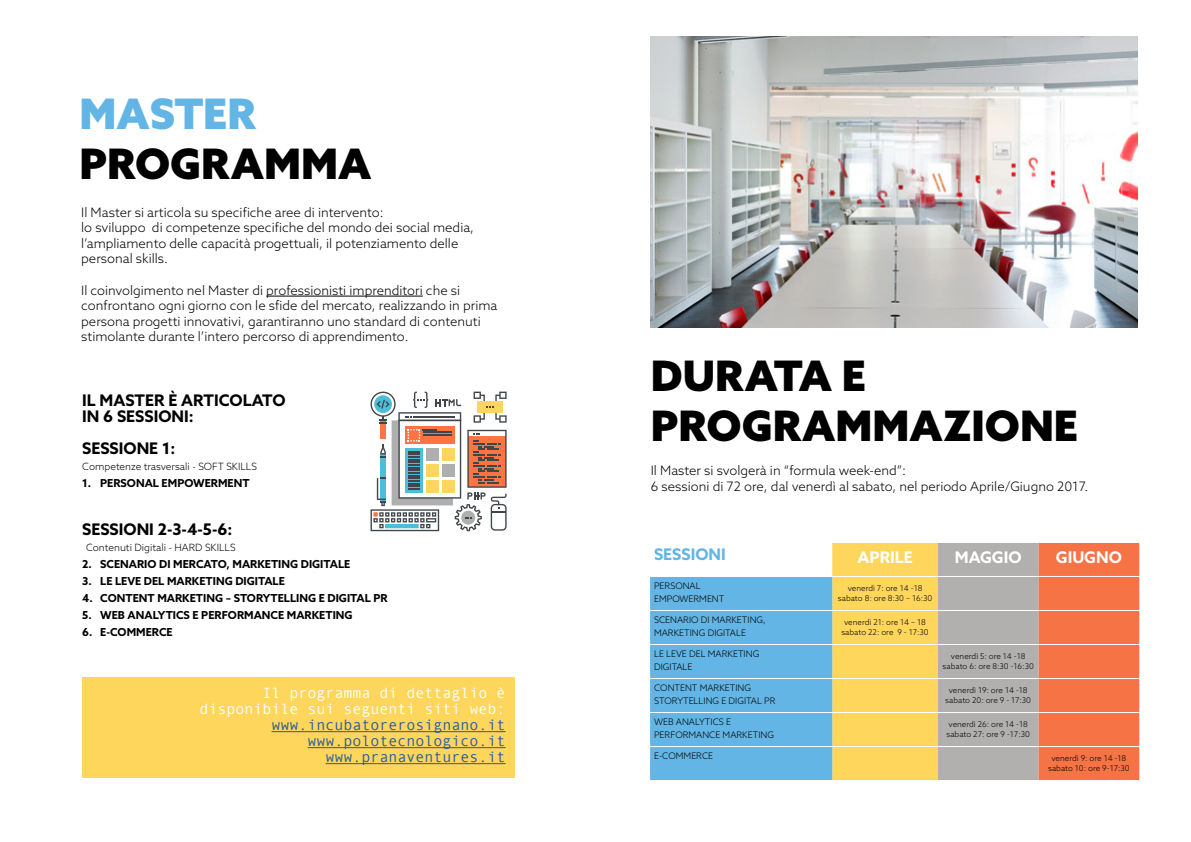
<style>
.page{position:relative;width:1191px;height:842px;background:#fff}
.page>*{position:absolute;margin:0;border:0;box-sizing:border-box;transform-origin:0 0}
.t1{font:900 42px/50.4px "Azo Sans";color:#000}
.t2{font:900 42px "Azo Sans";color:#63b5e5}
.t3{font:700 16px/16px "Azo Sans";color:#000}
.t4{font:700 16px "Azo Sans";color:#fff}
.t5{font:700 16px "Azo Sans";color:#63b5e5}
.t6{font:15px/16px "Andale Mono";color:#275b9b;text-align:right}
.t7{font:15px/16px "Andale Mono";color:#fff;text-align:right}
.t8{font:300 13px/15.6px "Azo Sans";color:#000}
.t9{font:700 11px "Azo Sans";color:#000}
.t10{font:300 10px "Azo Sans";color:#000}
.t11{font:300 9px/13px "Azo Sans";color:#000}
.t12{font:300 8px/9.6px "Azo Sans";color:#000;text-align:center}
</style>
<div class="page">
<div style="left:82px;top:677px;width:433px;height:101px;background:#fed65c"></div>
<hr style="left:266px;top:296px;width:157px;height:1px;background:#000">
<hr style="left:271px;top:731px;width:235px;height:1px;background:#275b9b">
<hr style="left:307px;top:747px;width:199px;height:1px;background:#275b9b">
<hr style="left:325px;top:763px;width:181px;height:1px;background:#275b9b">
<img style="left:650px;top:36px;width:487px;height:292px">
<svg style="left:370px;top:392px;width:136px;height:139px"></svg>
<svg style="left:650px;top:542px;width:489px;height:238px;background:#bdb39f"></svg>
<h1 class="t2" style="left:79px;top:86px;width:177px">MASTER</h1>
<h1 class="t1" style="left:79px;top:138px;width:293px">PROGRAMMA</h1>
<p class="t8" style="left:81px;top:204px;width:394px">Il Master si articola su specifiche aree di intervento:<br>lo sviluppo di competenze specifiche del mondo dei social media, l’ampliamento delle capacità progettuali, il potenziamento delle personal skills.</p>
<p class="t8" style="left:81px;top:282px;width:418px">Il coinvolgimento nel Master di professionisti imprenditori che si confrontano ogni giorno con le sfide del mercato, realizzando in prima persona progetti innovativi, garantiranno uno standard di contenuti stimolante durante l’intero percorso di apprendimento.</p>
<p class="t3" style="left:82px;top:392px;width:205px">IL MASTER È ARTICOLATO<br>IN 6 SESSIONI:</p>
<p class="t3" style="left:82px;top:440px;width:95px">SESSIONE 1:</p>
<p class="t10" style="left:82px;top:460px;width:176px">Competenze trasversali - SOFT SKILLS</p>
<p class="t9" style="left:82px;top:476px;width:169px">1. PERSONAL EMPOWERMENT</p>
<p class="t3" style="left:82px;top:521px;width:152px">SESSIONI 2-3-4-5-6:</p>
<p class="t10" style="left:86px;top:541px;width:151px">Contenuti Digitali - HARD SKILLS</p>
<p class="t9" style="left:82px;top:557px;width:269px">2. SCENARIO DI MERCATO, MARKETING DIGITALE</p>
<p class="t9" style="left:82px;top:574px;width:204px">3. LE LEVE DEL MARKETING DIGITALE</p>
<p class="t9" style="left:82px;top:591px;width:307px">4. CONTENT MARKETING – STORYTELLING E DIGITAL PR</p>
<p class="t9" style="left:82px;top:608px;width:272px">5. WEB ANALYTICS E PERFORMANCE MARKETING</p>
<p class="t9" style="left:82px;top:625px;width:92px">6. E-COMMERCE</p>
<p class="t7" style="left:199px;top:684px;width:308px">Il programma di dettaglio è disponibile sui seguenti siti web:</p>
<p class="t6" style="left:271px;top:716px;width:236px">www.incubatorerosignano.it www.polotecnologico.it www.pranaventures.it</p>
<h1 class="t1" style="left:651px;top:349px;width:429px">DURATA E<br>PROGRAMMAZIONE</h1>
<p class="t8" style="left:651px;top:462px;width:439px">Il Master si svolgerà in “formula week-end”:<br>6 sessioni di 72 ore, dal venerdì al sabato, nel periodo Aprile/Giugno 2017.</p>
<p class="t5" style="left:654px;top:544px;width:73px">SESSIONI</p>
<p class="t4" style="left:857px;top:547px;width:57px">APRILE</p>
<p class="t4" style="left:955px;top:547px;width:68px">MAGGIO</p>
<p class="t4" style="left:1056px;top:547px;width:67px">GIUGNO</p>
<p class="t11" style="left:654px;top:579px;width:72px">PERSONAL<br>EMPOWERMENT</p>
<p class="t12" style="left:838px;top:583px;width:96px">venerdì 7: ore 14 -18 sabato 8: ore 8:30 – 16:30</p>
<p class="t11" style="left:654px;top:613px;width:113px">SCENARIO DI MARKETING,<br>MARKETING DIGITALE</p>
<p class="t12" style="left:841px;top:617px;width:89px">venerdì 21: ore 14 – 18 sabato 22: ore 9 - 17:30</p>
<p class="t11" style="left:654px;top:647px;width:107px">LE LEVE DEL MARKETING<br>DIGITALE</p>
<p class="t12" style="left:942px;top:651px;width:93px">venerdì 5: ore 14 -18 sabato 6: ore 8:30 -16:30</p>
<p class="t11" style="left:654px;top:681px;width:123px">CONTENT MARKETING<br>STORYTELLING E DIGITAL PR</p>
<p class="t12" style="left:945px;top:685px;width:87px">venerdì 19: ore 14 -18 sabato 20: ore 9 - 17:30</p>
<p class="t11" style="left:654px;top:715px;width:121px">WEB ANALYTICS E<br>PERFORMANCE MARKETING</p>
<p class="t12" style="left:946px;top:719px;width:85px;text-align:left">venerdì 26: ore 14 -18 sabato 27: ore 9 -17:30</p>
<p class="t11" style="left:654px;top:749px;width:61px">E-COMMERCE</p>
<p class="t12" style="left:1048px;top:753px;width:83px">venerdì 9: ore 14 -18 sabato 10: ore 9-17:30</p>
</div>
